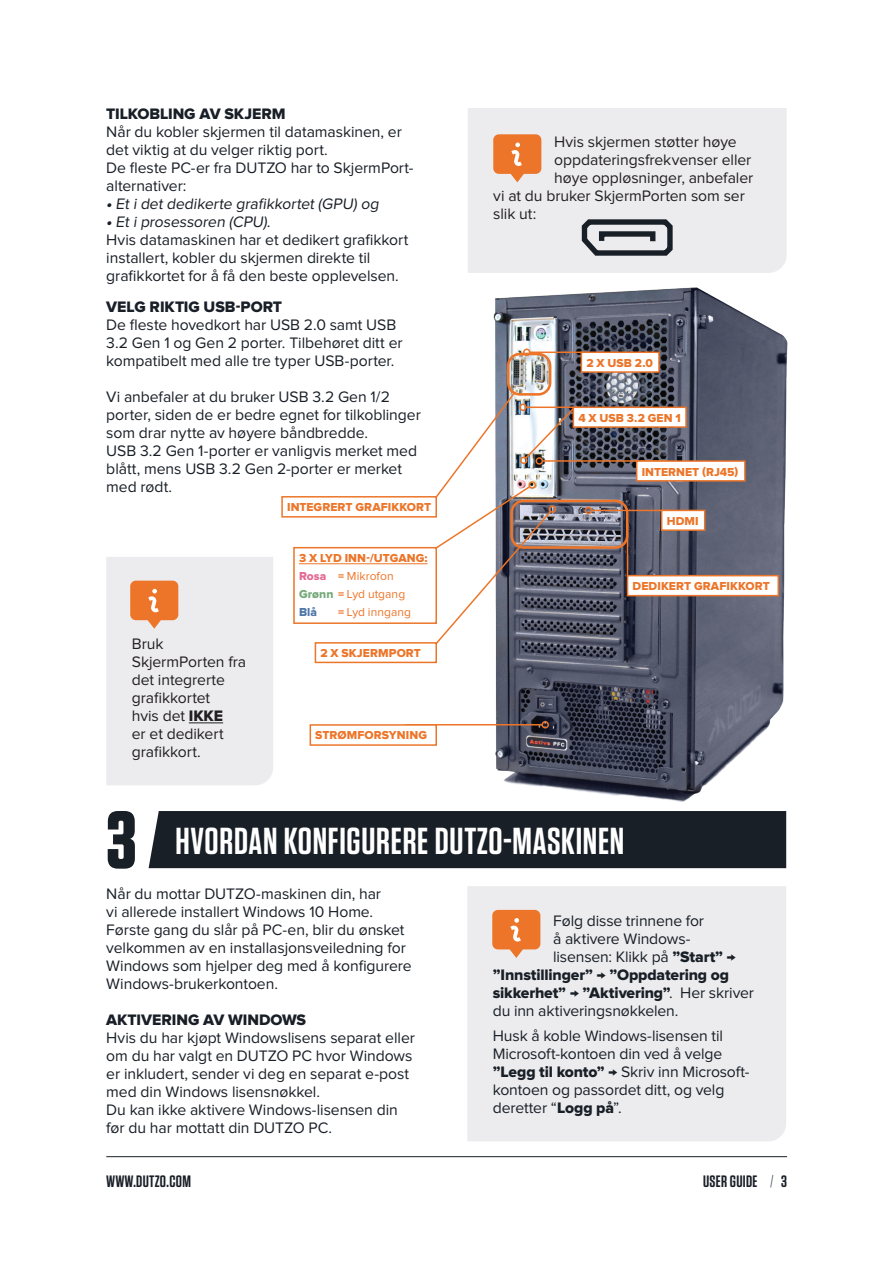
<style>
.page{position:relative;width:893px;height:1263px;background:#fff}
.page>*{position:absolute;margin:0;border:0;box-sizing:border-box;transform-origin:0 0}
.t1{font:700 81px "Tungsten";color:#191f27}
.t2{font:600 37.5px "Tungsten";letter-spacing:.02em;color:#fff}
.t3{font:600 16.5px "Tungsten";letter-spacing:.02em;color:#191f27}
.t4{font:15.75px/18px "Proxima Nova";letter-spacing:-.005em;color:#191f27}
.t5{font:15.75px/18px "Proxima Nova";letter-spacing:-.005em;color:#231f20}
.t6{font:15.75px "Proxima Nova Extrabld";letter-spacing:-.01em;color:#191f27}
.t7{font:12px "Proxima Nova Extrabld";letter-spacing:.005em;color:#ec7529}
.t8{font:12px "Proxima Nova";letter-spacing:.005em;color:#ec7529}
.t9{font:12px "Proxima Nova Extrabld";color:#5077a9}
.s1{font-family:"Proxima Nova Extrabld"}
.s2{font-family:"Proxima Nova Extrabld";color:#e46a93}
.s3{font-family:"Proxima Nova Extrabld";color:#76aa79}
.s4{font-family:"Proxima Nova"}
.s5{font-weight:300}
</style>
<div class="page">
<div style="left:149px;top:811px;width:637px;height:57px;background:#191f27"></div>
<hr style="left:106px;top:1156px;width:681px;height:1px;background:#191f27">
<div style="left:467px;top:886px;width:319px;height:255px;background:#ececee"></div>
<svg style="left:492px;top:910px;width:48px;height:48px;background:#ec8e53"></svg>
<div style="left:468px;top:108px;width:319px;height:165px;background:#ececee"></div>
<svg style="left:493px;top:134px;width:48px;height:48px;background:#ec8e52"></svg>
<svg style="left:577px;top:217px;width:98px;height:41px;background:#a1a3a7"></svg>
<div style="left:599px;top:231px;width:56px;height:13px;border:5px solid #191f27"></div>
<img style="left:471px;top:268px;width:317px;height:544px">
<hr style="left:405px;top:724px;width:137px;height:1px;background:#ec7529">
<div style="left:541px;top:721px;width:8px;height:7px;border:2px solid #ec7529;border-radius:50%"></div>
<div style="left:310px;top:724px;width:127px;height:22px;border:2px solid #ec7529"></div>
<hr style="left:542px;top:460px;width:124px;height:2px;background:#ec7529">
<div style="left:637px;top:461px;width:108px;height:20px;background:#fff"></div>
<div style="left:636px;top:460px;width:110px;height:22px;border:2px solid #ec7529"></div>
<hr style="left:299px;top:563px;width:129px;height:1px;background:#ec7529">
<div style="left:293px;top:547px;width:144px;height:77px;border:2px solid #ec7529"></div>
<div style="left:315px;top:642px;width:122px;height:21px;border:2px solid #ec7529"></div>
<hr style="left:591px;top:510px;width:80px;height:1px;background:#ec7529">
<div style="left:585px;top:507px;width:7px;height:7px;border:2px solid #ec7529;border-radius:50%"></div>
<div style="left:662px;top:510px;width:43px;height:20px;background:#fff"></div>
<div style="left:661px;top:510px;width:44px;height:21px;border:2px solid #ec7529"></div>
<div style="left:627px;top:576px;width:151px;height:20px;background:#fff"></div>
<div style="left:627px;top:575px;width:152px;height:21px;border:2px solid #ec7529"></div>
<div style="left:281px;top:496px;width:156px;height:22px;border:2px solid #ec7529"></div>
<div style="left:510px;top:500px;width:118px;height:49px;border:3px solid #ec7529;border-radius:12px"></div>
<hr style="left:627px;top:523px;width:1px;height:54px;background:#ec7529">
<div style="left:581px;top:352px;width:78px;height:20px;background:#fff"></div>
<div style="left:581px;top:351px;width:79px;height:22px;border:2px solid #ec7529"></div>
<hr style="left:530px;top:352px;width:54px;height:1px;background:#ec7529">
<div style="left:523px;top:349px;width:7px;height:7px;border:2px solid #ec7529;border-radius:50%"></div>
<div style="left:106px;top:557px;width:167px;height:228px;background:#ececee"></div>
<div style="left:507px;top:353px;width:44px;height:43px;border:3px solid #ec7529;border-radius:12px"></div>
<svg style="left:423px;top:391px;width:152px;height:267px"></svg>
<div style="left:573px;top:407px;width:113px;height:20px;background:#fff"></div>
<div style="left:573px;top:406px;width:114px;height:22px;border:2px solid #ec7529"></div>
<p class="t6" style="left:106px;top:106px;width:181px">TILKOBLING AV SKJERM</p>
<p class="t4" style="left:106px;top:123px;width:297px">Når du kobler skjermen til datamaskinen, er det viktig at du velger riktig port.</p>
<p class="t4" style="left:106px;top:159px;width:309px">De fleste PC-er fra DUTZO har to SkjermPort&shy;alternativer:</p>
<p class="t4" style="left:106px;top:195px;width:276px"><span class="s1">•</span> Et i det dedikerte grafikkortet (GPU) og</p>
<p class="t4" style="left:106px;top:213px;width:168px"><span class="s1">•</span> Et i prosessoren (CPU).</p>
<p class="t4" style="left:106px;top:231px;width:304px">Hvis datamaskinen har et dedikert grafikkort installert, kobler du skjermen direkte til grafikkortet for å få den beste opplevelsen.</p>
<p class="t6" style="left:106px;top:299px;width:177px">VELG RIKTIG USB-PORT</p>
<p class="t4" style="left:106px;top:316px;width:298px">De fleste hovedkort har USB 2.0 samt USB<br>3.2 Gen 1 og Gen 2 porter. Tilbehøret ditt er kompatibelt med alle tre typer USB-porter.</p>
<p class="t4" style="left:106px;top:388px;width:316px">Vi anbefaler at du bruker USB 3.2 Gen 1/2 porter, siden de er bedre egnet for tilkoblinger som drar nytte av høyere båndbredde.</p>
<p class="t4" style="left:106px;top:442px;width:312px">USB 3.2 Gen 1-porter er vanligvis merket med blått, mens USB 3.2 Gen 2-porter er merket med rødt.</p>
<p class="t5" style="left:132px;top:635px;width:116px">Bruk<br>SkjermPorten fra det integrerte grafikkortet<br>hvis det <span class="s1">IKKE<br></span>er et dedikert grafikkort.</p>
<p class="t7" style="left:287px;top:502px;width:146px">INTEGRERT GRAFIKKORT</p>
<p class="t7" style="left:299px;top:553px;width:130px">3 X LYD INN-/UTGANG:</p>
<p class="t8" style="left:299px;top:571px;width:96px"><span class="s2">Rosa</span> <span class="s1">=</span> Mikrofon</p>
<p class="t8" style="left:299px;top:589px;width:108px"><span class="s3">Grønn</span> <span class="s1">=</span> Lyd utgang</p>
<p class="t9" style="left:299px;top:607px;width:20px">Blå</p>
<p class="t8" style="left:338px;top:607px;width:75px"><span class="s1">=</span> Lyd inngang</p>
<p class="t7" style="left:320px;top:648px;width:102px">2 X SKJERMPORT</p>
<p class="t7" style="left:315px;top:730px;width:113px">STRØMFORSYNING</p>
<p class="t5" style="left:554px;top:134px;width:184px">Hvis skjermen støtter høye</p>
<p class="t5" style="left:554px;top:152px;width:199px">oppdateringsfrekvenser eller</p>
<p class="t5" style="left:554px;top:170px;width:201px">høye oppløsninger, anbefaler</p>
<p class="t5" style="left:493px;top:188px;width:253px">vi at du bruker SkjermPorten som ser</p>
<p class="t5" style="left:493px;top:206px;width:45px">slik ut:</p>
<p class="t7" style="left:586px;top:357px;width:68px">2 X USB 2.0</p>
<p class="t7" style="left:578px;top:412px;width:104px">4 X USB 3.2 GEN 1</p>
<p class="t7" style="left:642px;top:466px;width:98px">INTERNET (RJ45)</p>
<p class="t7" style="left:667px;top:515px;width:33px">HDMI</p>
<p class="t7" style="left:632px;top:581px;width:139px">DEDIKERT GRAFIKKORT</p>
<p class="t1" style="left:106px;top:797px;width:32px">3</p>
<p class="t2" style="left:175px;top:821px;width:450px">HVORDAN KONFIGURERE DUTZO-MASKINEN</p>
<p class="t4" style="left:106px;top:885px;width:307px">Når du mottar DUTZO-maskinen din, har<br>vi allerede installert Windows 10 Home.<br>Første gang du slår på PC-en, blir du ønsket velkommen av en installasjonsveiledning for Windows som hjelper deg med å konfigurere Windows-brukerkontoen.</p>
<p class="t6" style="left:106px;top:1012px;width:201px">AKTIVERING AV WINDOWS</p>
<p class="t4" style="left:106px;top:1029px;width:310px">Hvis du har kjøpt Windowslisens separat eller om du har valgt en DUTZO PC hvor Windows er inkludert, sender vi deg en separat e-post med din Windows lisensnøkkel.<br>Du kan ikke aktivere Windows-lisensen din</p>
<p class="t4" style="left:106px;top:1119px;width:227px">før du har mottatt din DUTZO PC.</p>
<p class="t4" style="left:553px;top:912px;width:153px">Følg disse trinnene for</p>
<p class="t4" style="left:553px;top:930px;width:139px">å aktivere Windows-</p>
<p class="t4" style="left:553px;top:948px;width:184px">lisensen: Klikk på <span class="s1">”Start”</span> →</p>
<p class="t6" style="left:493px;top:967px;width:238px">”Innstillinger” <span class="s4">→</span> ”Oppdatering og</p>
<p class="t6" style="left:493px;top:985px;width:263px">sikkerhet” <span class="s4">→</span> ”Aktivering”<span class="s4">. Her skriver</span></p>
<p class="t4" style="left:493px;top:1002px;width:187px">du inn aktiveringsnøkkelen.</p>
<p class="t4" style="left:493px;top:1027px;width:258px">Husk å koble Windows-lisensen til<br>Microsoft-kontoen din ved å velge <span class="s1">”Legg til konto”</span> → Skriv inn Microsoft&shy;kontoen og passordet ditt, og velg deretter “<span class="s1">Logg på</span>”.</p>
<p class="t3" style="left:106px;top:1173px;width:86px">WWW.DUTZO.COM</p>
<p class="t3" style="left:703px;top:1173px;width:86px">USER GUIDE <span class="s5">/</span> 3</p>
</div>
